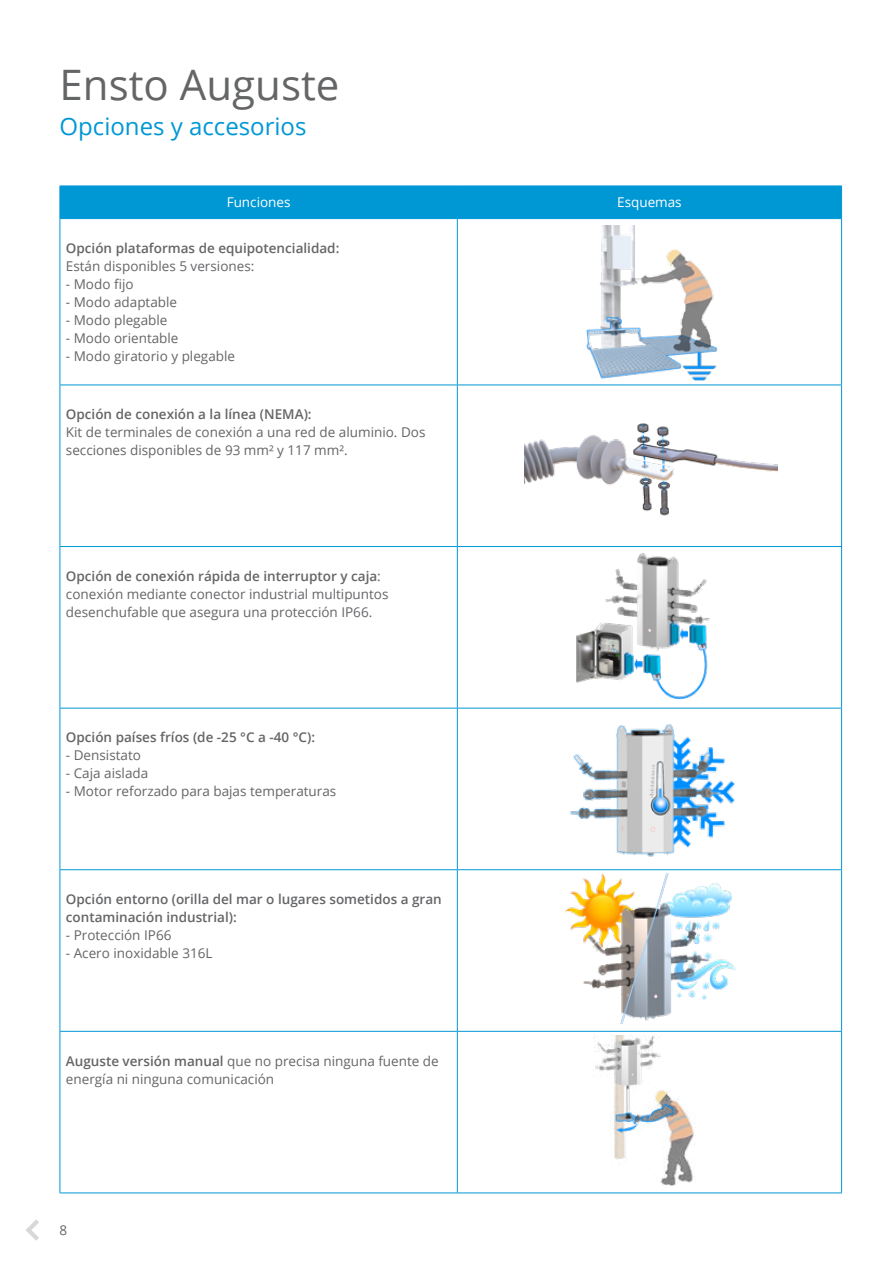
<style>
.page{position:relative;width:893px;height:1263px;background:#fff}
.page>*{position:absolute;margin:0;border:0;box-sizing:border-box;transform-origin:0 0}
.t1{font:42px "Open Sans";color:#646567}
.t2{font:24px "Open Sans";color:#0097d5}
.t3{font:13.5px/18px "Open Sans";color:#646567}
.t4{font:600 13.5px/18px "Open Sans";color:#646567}
.t5{font:13.5px "Open Sans";color:#fff}
.s1{font-weight:600}
</style>
<div class="page">
<svg style="left:26px;top:1219px;width:13px;height:22px"></svg>
<div style="left:61px;top:187px;width:780px;height:31px;background:#0097d5"></div>
<hr style="left:60px;top:186px;width:397px;height:1px;background:#0097d5">
<hr style="left:60px;top:186px;width:1px;height:32px;background:#0097d5">
<hr style="left:457px;top:186px;width:385px;height:1px;background:#0097d5">
<hr style="left:457px;top:186px;width:1px;height:32px;background:#0097d5">
<hr style="left:841px;top:186px;width:1px;height:32px;background:#0097d5">
<hr style="left:60px;top:218px;width:397px;height:1px;background:#0097d5">
<hr style="left:60px;top:219px;width:1px;height:166px;background:#0097d5">
<hr style="left:457px;top:218px;width:385px;height:1px;background:#0097d5">
<hr style="left:457px;top:219px;width:1px;height:166px;background:#0097d5">
<hr style="left:841px;top:219px;width:1px;height:166px;background:#0097d5">
<hr style="left:60px;top:385px;width:397px;height:1px;background:#0097d5">
<hr style="left:60px;top:385px;width:1px;height:161px;background:#0097d5">
<hr style="left:457px;top:385px;width:385px;height:1px;background:#0097d5">
<hr style="left:457px;top:385px;width:1px;height:161px;background:#0097d5">
<hr style="left:841px;top:385px;width:1px;height:161px;background:#0097d5">
<hr style="left:60px;top:546px;width:397px;height:1px;background:#0097d5">
<hr style="left:60px;top:547px;width:1px;height:161px;background:#0097d5">
<hr style="left:457px;top:546px;width:385px;height:1px;background:#0097d5">
<hr style="left:457px;top:547px;width:1px;height:161px;background:#0097d5">
<hr style="left:841px;top:547px;width:1px;height:161px;background:#0097d5">
<hr style="left:60px;top:708px;width:397px;height:1px;background:#0097d5">
<hr style="left:60px;top:708px;width:1px;height:161px;background:#0097d5">
<hr style="left:457px;top:708px;width:385px;height:1px;background:#0097d5">
<hr style="left:457px;top:708px;width:1px;height:161px;background:#0097d5">
<hr style="left:841px;top:708px;width:1px;height:161px;background:#0097d5">
<hr style="left:60px;top:869px;width:397px;height:1px;background:#0097d5">
<hr style="left:60px;top:870px;width:1px;height:161px;background:#0097d5">
<hr style="left:457px;top:869px;width:385px;height:1px;background:#0097d5">
<hr style="left:457px;top:870px;width:1px;height:161px;background:#0097d5">
<hr style="left:841px;top:870px;width:1px;height:161px;background:#0097d5">
<hr style="left:60px;top:1031px;width:397px;height:1px;background:#0097d5">
<hr style="left:60px;top:1032px;width:1px;height:160px;background:#0097d5">
<hr style="left:457px;top:1031px;width:385px;height:1px;background:#0097d5">
<hr style="left:457px;top:1032px;width:1px;height:160px;background:#0097d5">
<hr style="left:841px;top:1032px;width:1px;height:160px;background:#0097d5">
<hr style="left:60px;top:1192px;width:397px;height:1px;background:#0097d5">
<hr style="left:457px;top:1192px;width:385px;height:1px;background:#0097d5">
<img style="left:570px;top:724px;width:165px;height:133px">
<img style="left:565px;top:874px;width:171px;height:150px">
<img style="left:525px;top:423px;width:253px;height:93px">
<img style="left:586px;top:226px;width:132px;height:155px">
<img style="left:576px;top:553px;width:134px;height:147px">
<img style="left:593px;top:1036px;width:102px;height:149px">
<h1 class="t1" style="left:60px;top:56px;width:281px">Ensto Auguste</h1>
<h2 class="t2" style="left:60px;top:110px;width:249px">Opciones y accesorios</h2>
<p class="t5" style="left:227px;top:193px;width:65px">Funciones</p>
<p class="t5" style="left:617px;top:193px;width:66px">Esquemas</p>
<p class="t4" style="left:66px;top:239px;width:275px">Opción plataformas de equipotencialidad:</p>
<p class="t3" style="left:66px;top:257px;width:190px">Están disponibles 5 versiones:</p>
<p class="t3" style="left:66px;top:275px;width:69px">- Modo fijo</p>
<p class="t3" style="left:66px;top:293px;width:113px">- Modo adaptable</p>
<p class="t3" style="left:66px;top:311px;width:103px">- Modo plegable</p>
<p class="t3" style="left:66px;top:329px;width:114px">- Modo orientable</p>
<p class="t3" style="left:66px;top:347px;width:171px">- Modo giratorio y plegable</p>
<p class="t4" style="left:66px;top:405px;width:247px">Opción de conexión a la línea (NEMA):</p>
<p class="t3" style="left:66px;top:423px;width:361px">Kit de terminales de conexión a una red de aluminio. Dos secciones disponibles de 93 mm² y 117 mm².</p>
<p class="t3" style="left:66px;top:567px;width:324px"><span class="s1">Opción de conexión rápida de interruptor y caja</span>: conexión mediante conector industrial multipuntos desenchufable que asegura una protección IP66.</p>
<p class="t4" style="left:66px;top:728px;width:251px">Opción países fríos (de -25 °C a -40 °C):</p>
<p class="t3" style="left:66px;top:746px;width:77px">- Densistato</p>
<p class="t3" style="left:66px;top:764px;width:84px">- Caja aislada</p>
<p class="t3" style="left:66px;top:782px;width:272px">- Motor reforzado para bajas temperaturas</p>
<p class="t4" style="left:66px;top:890px;width:377px">Opción entorno (orilla del mar o lugares sometidos a gran contaminación industrial):</p>
<p class="t3" style="left:66px;top:926px;width:107px">- Protección IP66</p>
<p class="t3" style="left:66px;top:944px;width:148px">- Acero inoxidable 316L</p>
<p class="t3" style="left:66px;top:1051px;width:374px"><span class="s1">Auguste versión manual</span> que no precisa ninguna fuente de energía ni ninguna comunicación</p>
<p class="t3" style="left:60px;top:1220px;width:9px">8</p>
</div>
